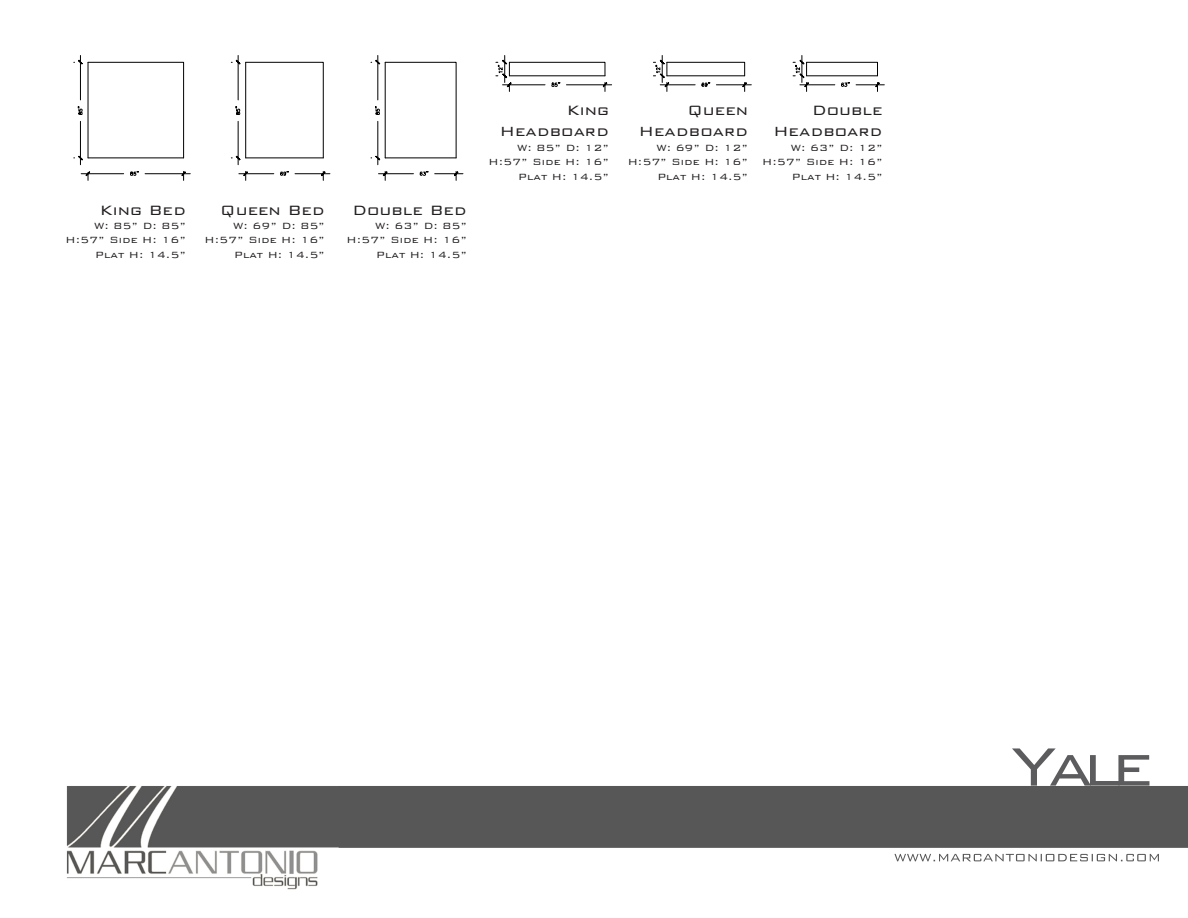
<style>
.page{position:relative;width:1188px;height:918px;background:#fff}
.page>*{position:absolute;margin:0;border:0;box-sizing:border-box;transform-origin:0 0}
.t1{font:300 72px "Bank Gothic BT";color:#5c5c5f}
.t2{font:300 18px "Bank Gothic BT";color:#231f20}
.t3{font:300 12px "Bank Gothic BT";color:#231f20}
</style>
<div class="page">
<img style="left:66px;top:786px;width:1122px;height:104px">
<hr style="left:80px;top:55px;width:1px;height:45px;background:#000">
<hr style="left:80px;top:121px;width:1px;height:44px;background:#000">
<svg style="left:74px;top:58px;width:110px;height:104px"></svg>
<hr style="left:81px;top:173px;width:43px;height:1px;background:#000">
<hr style="left:145px;top:173px;width:45px;height:1px;background:#000">
<svg style="left:130px;top:171px;width:9px;height:5px"></svg>
<svg style="left:84px;top:172px;width:6px;height:8px"></svg>
<svg style="left:182px;top:171px;width:5px;height:9px"></svg>
<hr style="left:238px;top:55px;width:1px;height:45px;background:#000">
<hr style="left:238px;top:121px;width:1px;height:44px;background:#000">
<svg style="left:231px;top:58px;width:93px;height:104px"></svg>
<hr style="left:239px;top:173px;width:35px;height:1px;background:#000">
<hr style="left:295px;top:173px;width:35px;height:1px;background:#000">
<svg style="left:280px;top:171px;width:9px;height:5px"></svg>
<svg style="left:242px;top:171px;width:6px;height:9px"></svg>
<svg style="left:321px;top:171px;width:6px;height:9px"></svg>
<hr style="left:378px;top:55px;width:1px;height:45px;background:#000">
<hr style="left:378px;top:121px;width:1px;height:44px;background:#000">
<svg style="left:371px;top:58px;width:86px;height:104px"></svg>
<hr style="left:379px;top:173px;width:34px;height:1px;background:#000">
<svg style="left:420px;top:171px;width:8px;height:5px"></svg>
<svg style="left:381px;top:171px;width:6px;height:9px"></svg>
<svg style="left:435px;top:171px;width:28px;height:9px"></svg>
<hr style="left:566px;top:85px;width:46px;height:1px;background:#000">
<hr style="left:716px;top:85px;width:35px;height:1px;background:#000">
<svg style="left:496px;top:55px;width:113px;height:36px"></svg>
<svg style="left:653px;top:55px;width:95px;height:36px"></svg>
<svg style="left:793px;top:55px;width:91px;height:36px"></svg>
<p class="t2" style="left:100px;top:200px;width:88px">King Bed</p>
<p class="t3" style="left:94px;top:220px;width:93px">W: 85” D: 85”</p>
<p class="t3" style="left:66px;top:234px;width:122px">H:57” Side H: 16”</p>
<p class="t3" style="left:95px;top:248px;width:92px">Plat H: 14.5”</p>
<p class="t2" style="left:220px;top:200px;width:106px">Queen Bed</p>
<p class="t3" style="left:233px;top:220px;width:93px">W: 69” D: 85”</p>
<p class="t3" style="left:205px;top:234px;width:122px">H:57” Side H: 16”</p>
<p class="t3" style="left:234px;top:248px;width:92px">Plat H: 14.5”</p>
<p class="t2" style="left:353px;top:200px;width:116px">Double Bed</p>
<p class="t3" style="left:375px;top:220px;width:93px">W: 63” D: 85”</p>
<p class="t3" style="left:347px;top:234px;width:122px">H:57” Side H: 16”</p>
<p class="t3" style="left:376px;top:248px;width:92px">Plat H: 14.5”</p>
<p class="t2" style="left:567px;top:100px;width:44px">King</p>
<p class="t2" style="left:500px;top:122px;width:111px">Headboard</p>
<p class="t3" style="left:517px;top:141px;width:93px">W: 85” D: 12”</p>
<p class="t3" style="left:489px;top:156px;width:122px">H:57” Side H: 16”</p>
<p class="t3" style="left:518px;top:170px;width:92px">Plat H: 14.5”</p>
<p class="t2" style="left:688px;top:100px;width:62px">Queen</p>
<p class="t2" style="left:639px;top:122px;width:111px">Headboard</p>
<p class="t3" style="left:656px;top:141px;width:93px">W: 69” D: 12”</p>
<p class="t3" style="left:628px;top:156px;width:122px">H:57” Side H: 16”</p>
<p class="t3" style="left:657px;top:170px;width:92px">Plat H: 14.5”</p>
<p class="t2" style="left:812px;top:100px;width:72px">Double</p>
<p class="t2" style="left:773px;top:122px;width:111px">Headboard</p>
<p class="t3" style="left:791px;top:141px;width:93px">W: 63” D: 12”</p>
<p class="t3" style="left:762px;top:156px;width:122px">H:57” Side H: 16”</p>
<p class="t3" style="left:792px;top:170px;width:92px">Plat H: 14.5”</p>
<p class="t1" style="left:1010px;top:729px;width:145px">Yale</p>
</div>
